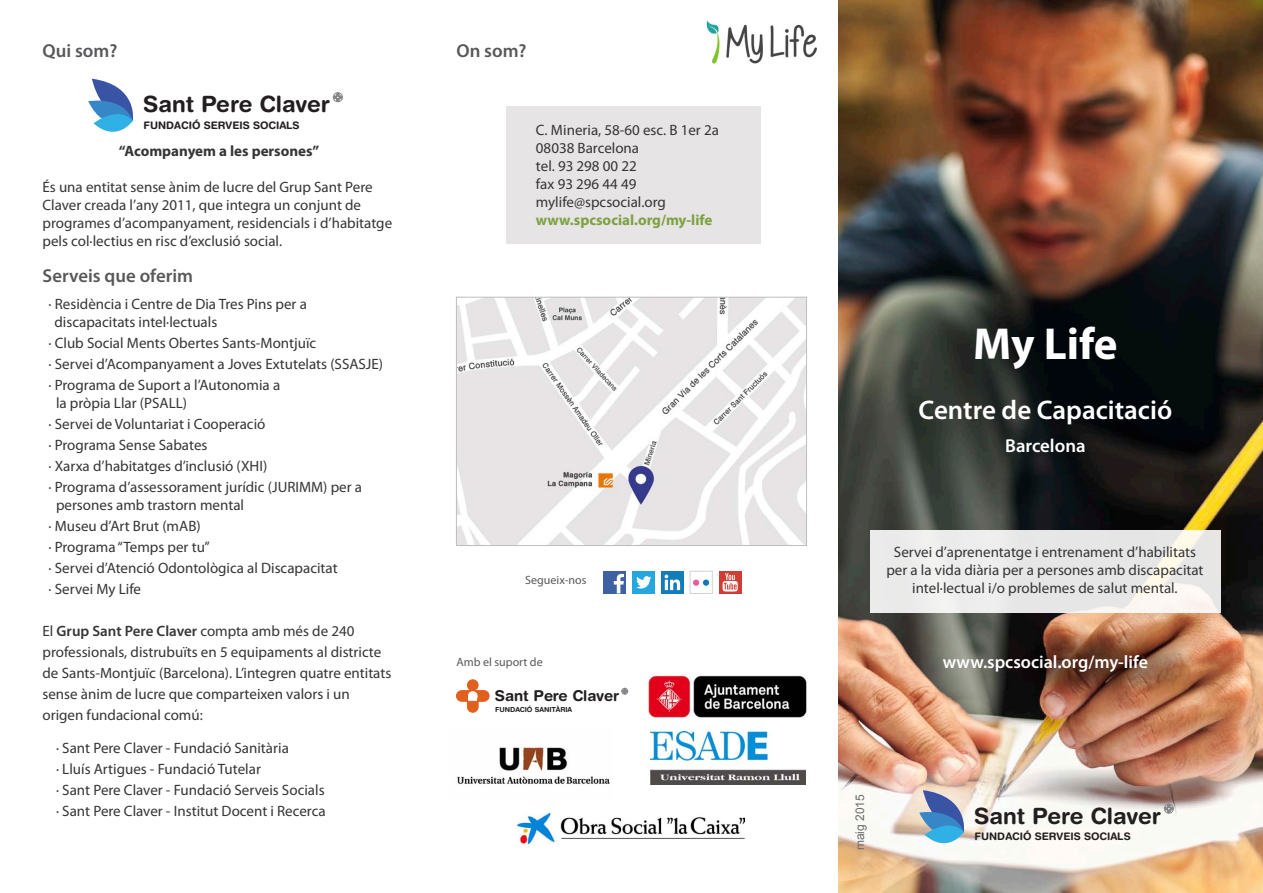
<style>
.page{position:relative;width:1263px;height:893px;background:#fff}
.page>*{position:absolute;margin:0;border:0;box-sizing:border-box;transform-origin:0 0}
.t1{font:700 45px "Myriad Pro";color:#fff}
.t2{font:600 27px "Myriad Pro";color:#fff}
.t3{font:700 22.5px "Helvetica Rounded LT Std";color:#231f20}
.t4{font:600 18.75px "Myriad Pro";color:#57585a}
.t5{font:600 18.75px "Myriad Pro";color:#fff}
.t6{font:600 18px "Myriad Pro";color:#fff}
.t7{font:15px/21px "Myriad Pro";color:#363536}
.t8{font:700 15px "Myriad Pro";color:#7ba240}
.t9{font:700 15px "Myriad Pro";color:#363536}
.t10{font:700 15px "Helvetica Rounded LT Std";color:#231f20}
.t11{font:12px "Myriad Pro";color:#57585a}
.t12{font:12px "Arial";color:#6c6d70}
.t13{font:700 10.35px "Helvetica Rounded LT Std";color:#231f20}
.t14{font:700 6.9px "Helvetica Rounded LT Std";color:#231f20}
.s1{font-weight:600}
</style>
<div class="page">
<div style="left:506px;top:106px;width:255px;height:137px;background:#e6e4e5"></div>
<img style="left:838px;top:0;width:425px;height:893px">
<svg style="left:870px;top:530px;width:350px;height:82px;background:#ebeae9"></svg>
<svg style="left:456px;top:690px;width:33px;height:22px"></svg>
<div style="left:467px;top:680px;width:11px;height:10px;background:#e1601e;border-radius:50%"></div>
<div style="left:467px;top:680px;width:11px;height:10px;border:1px solid #e1601e;border-radius:50%"></div>
<div style="left:621px;top:688px;width:7px;height:6px;border:1px solid #848689;border-radius:50%"></div>
<svg style="left:919px;top:790px;width:50px;height:65px"></svg>
<svg style="left:1165px;top:804px;width:8px;height:9px"></svg>
<div style="left:1164px;top:804px;width:10px;height:9px;border:1px solid #848689;border-radius:50%"></div>
<img style="left:707px;top:20px;width:109px;height:44px">
<img style="left:651px;top:732px;width:154px;height:53px">
<img style="left:458px;top:299px;width:347px;height:245px">
<div style="left:456px;top:297px;width:351px;height:249px;border:1px solid #bebebf"></div>
<svg style="left:88px;top:79px;width:45px;height:53px"></svg>
<svg style="left:335px;top:94px;width:6px;height:6px"></svg>
<div style="left:333px;top:92px;width:10px;height:10px;border:1px solid #848689;border-radius:50%"></div>
<div style="left:719px;top:571px;width:23px;height:23px;background:#d03d34"></div>
<svg style="left:722px;top:573px;width:16px;height:18px"></svg>
<div style="left:603px;top:571px;width:23px;height:23px;background:#3d61a2"></div>
<svg style="left:614px;top:574px;width:10px;height:19px"></svg>
<div style="left:632px;top:571px;width:23px;height:23px;background:#24a6df"></div>
<svg style="left:636px;top:576px;width:15px;height:12px"></svg>
<div style="left:661px;top:571px;width:23px;height:23px;background:#127dbb"></div>
<svg style="left:664px;top:575px;width:16px;height:15px"></svg>
<div style="left:689px;top:571px;width:24px;height:23px;background:#fff;border:1px solid #d1d2d4"></div>
<svg style="left:693px;top:580px;width:16px;height:6px"></svg>
<img style="left:647px;top:675px;width:160px;height:43px">
<img style="left:456px;top:746px;width:154px;height:38px">
<img style="left:517px;top:813px;width:227px;height:30px">
<p class="t4" style="left:43px;top:38px;width:76px">Qui som?</p>
<h3 class="t3" style="left:143px;top:91px;width:188px">Sant Pere Claver</h3>
<p class="t13" style="left:144px;top:119px;width:158px">FUNDACIÓ SERVEIS SOCIALS</p>
<p class="t9" style="left:119px;top:141px;width:202px">“Acompanyem a les persones”</p>
<p class="t7" style="left:43px;top:177px;width:351px;line-height:18px">És una entitat sense ànim de lucre del Grup Sant Pere Claver creada l’any 2011, que integra un conjunt de programes d’acompanyament, residencials i d’habitatge pels col·lectius en risc d’exclusió social.</p>
<p class="t4" style="left:43px;top:263px;width:152px">Serveis que oferim</p>
<p class="t7" style="left:55px;top:294px;width:254px;line-height:18px;text-indent:-6px">· Residència i Centre de Dia Tres Pins per a discapacitats intel·lectuals</p>
<p class="t7" style="left:49px;top:332px;width:336px">· Club Social Ments Obertes Sants-Montjuïc<br>· Servei d’Acompanyament a Joves Extutelats (SSASJE) · Programa de Suport a l’Autonomia a</p>
<p class="t7" style="left:49px;top:392px;width:315px;text-indent:8px">la pròpia Llar (PSALL)<br>· Servei de Voluntariat i Cooperació<br>· Programa Sense Sabates<br>· Xarxa d’habitatges d’inclusió (XHI)<br>· Programa d’assessorament jurídic (JURIMM) per a</p>
<p class="t7" style="left:49px;top:494px;width:291px;text-indent:8px">persones amb trastorn mental<br>· Museu d’Art Brut (mAB)<br>· Programa “Temps per tu”<br>· Servei d’Atenció Odontològica al Discapacitat · Servei My Life</p>
<p class="t7" style="left:43px;top:620px;width:350px">El <span class="s1">Grup Sant Pere Claver</span> compta amb més de 240 professionals, distrubuïts en 5 equipaments al districte de Sants-Montjuïc (Barcelona). L’integren quatre entitats sense ànim de lucre que comparteixen valors i un origen fundacional comú:</p>
<p class="t7" style="left:56px;top:737px;width:271px">· Sant Pere Claver - Fundació Sanitària<br>· Lluís Artigues - Fundació Tutelar<br>· Sant Pere Claver - Fundació Serveis Socials · Sant Pere Claver - Institut Docent i Recerca</p>
<p class="t4" style="left:456px;top:39px;width:72px">On som?</p>
<p class="t7" style="left:536px;top:121px;width:184px;line-height:18px">C. Mineria, 58-60 esc. B 1er 2a<br>08038 Barcelona<br>tel. 93 298 00 22<br>fax 93 296 44 49 mylife@spcsocial.org</p>
<p class="t8" style="left:536px;top:210px;width:178px">www.spcsocial.org/my-life</p>
<p class="t11" style="left:525px;top:573px;width:63px">Segueix-nos</p>
<p class="t11" style="left:456px;top:655px;width:88px">Amb el suport de</p>
<p class="t14" style="left:495px;top:705px;width:79px">FUNDACIÓ SANITÀRIA</p>
<p class="t10" style="left:495px;top:687px;width:126px">Sant Pere Claver</p>
<h1 class="t1" style="left:973px;top:315px;width:146px">My Life</h1>
<h2 class="t2" style="left:918px;top:393px;width:255px">Centre de Capacitació</h2>
<p class="t5" style="left:1005px;top:434px;width:82px">Barcelona</p>
<p class="t7" style="left:886px;top:542px;width:319px;line-height:18px;text-align:center">Servei d’aprenentatge i entrenament d’habilitats per a la vida diària per a persones amb discapacitat intel·lectual i/o problemes de salut mental.</p>
<p class="t6" style="left:943px;top:651px;width:207px">www.spcsocial.org/my-life</p>
<p class="t12" style="left:852px;top:850px;width:58px;rotate:-90deg">maig 2015</p>
<h3 class="t3" style="left:974px;top:802px;width:188px">Sant Pere Claver</h3>
<p class="t13" style="left:974px;top:830px;width:158px">FUNDACIÓ SERVEIS SOCIALS</p>
</div>
